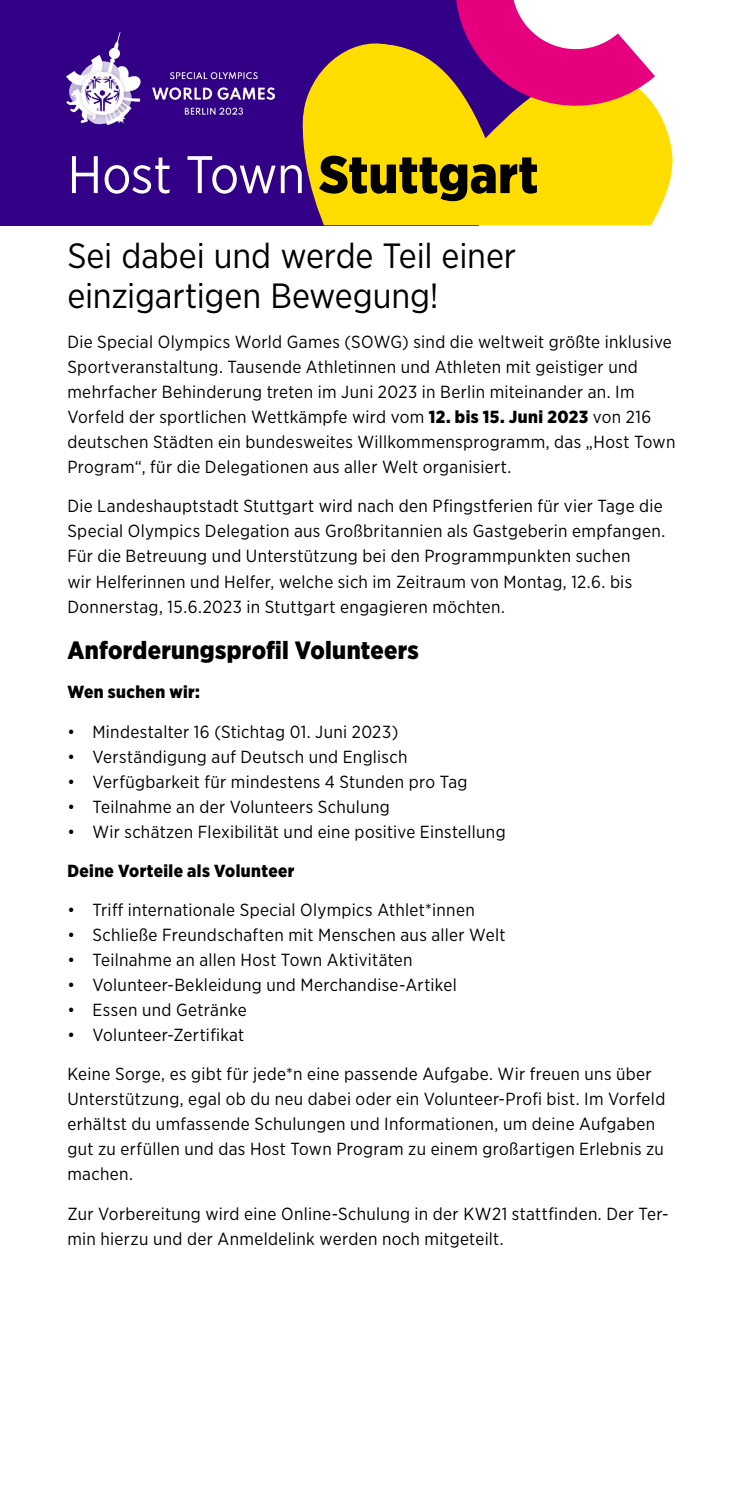
<style>
.page{position:relative;width:745px;height:1489px;background:#fff}
.page>*{position:absolute;margin:0;border:0;box-sizing:border-box;transform-origin:0 0}
.t1{font:900 52.75px "Gotham Narrow";letter-spacing:.005em;color:#000}
.t2{font:35px/40px "Gotham Narrow";letter-spacing:-.005em;color:#000}
.t3{font:900 25px "Gotham Narrow";letter-spacing:.01em;color:#000}
.t4{font:17.5px/25px "Gotham Narrow";letter-spacing:.02em;color:#000}
.t5{font:900 17.5px "Gotham Narrow";letter-spacing:.025em;color:#000}
.s1{font-weight:400;color:#fff}
.s2{font-weight:900}
</style>
<div class="page">
<div style="left:0;top:0;width:441px;height:225px;background:#320087"></div>
<img style="left:60px;top:27px;width:220px;height:115px">
<svg style="left:301px;top:39px;width:372px;height:186px;background:#f1d014"></svg>
<svg style="left:441px;top:0;width:213px;height:120px"></svg>
<h1 class="t1" style="left:67px;top:140px;width:472px"><span class="s1">Host Town</span> Stuttgart</h1>
<h2 class="t2" style="left:67px;top:235px;width:450px">Sei dabei und werde Teil einer einzigartigen Bewegung!</h2>
<p class="t4" style="left:67px;top:329px;width:609px">Die Special Olympics World Games (SOWG) sind die weltweit größte inklusive Sportveranstaltung. Tausende Athletinnen und Athleten mit geistiger und mehrfacher Behinderung treten im Juni 2023 in Berlin miteinander an. Im Vorfeld der sportlichen Wettkämpfe wird vom <span class="s2">12. bis 15. Juni 2023</span> von 216 deutschen Städten ein bundesweites Willkommensprogramm, das „Host Town Program“, für die Delegationen aus aller Welt organisiert.</p>
<p class="t4" style="left:67px;top:493px;width:599px">Die Landeshauptstadt Stuttgart wird nach den Pfingstferien für vier Tage die Special Olympics Delegation aus Großbritannien als Gastgeberin empfangen.<br>Für die Betreuung und Unterstützung bei den Programmpunkten suchen<br>wir Helferinnen und Helfer, welche sich im Zeitraum von Montag, 12.6. bis Donnerstag, 15.6.2023 in Stuttgart engagieren möchten.</p>
<h3 class="t3" style="left:67px;top:634px;width:353px">Anforderungsprofil Volunteers</h3>
<p class="t5" style="left:67px;top:680px;width:134px">Wen suchen wir:</p>
<p class="t4" style="left:67px;top:718px;width:332px">• Mindestalter 16 (Stichtag 01. Juni 2023)</p>
<p class="t4" style="left:67px;top:743px;width:341px">• Verständigung auf Deutsch und Englisch</p>
<p class="t4" style="left:67px;top:768px;width:401px">• Verfügbarkeit für mindestens 4 Stunden pro Tag</p>
<p class="t4" style="left:67px;top:793px;width:324px">• Teilnahme an der Volunteers Schulung</p>
<p class="t4" style="left:67px;top:818px;width:439px">• Wir schätzen Flexibilität und eine positive Einstellung</p>
<p class="t5" style="left:67px;top:859px;width:228px">Deine Vorteile als Volunteer</p>
<p class="t4" style="left:67px;top:897px;width:408px">• Triff internationale Special Olympics Athlet*innen</p>
<p class="t4" style="left:67px;top:922px;width:439px">• Schließe Freundschaften mit Menschen aus aller Welt</p>
<p class="t4" style="left:67px;top:947px;width:346px">• Teilnahme an allen Host Town Aktivitäten</p>
<p class="t4" style="left:67px;top:972px;width:391px">• Volunteer-Bekleidung und Merchandise-Artikel</p>
<p class="t4" style="left:67px;top:997px;width:181px">• Essen und Getränke</p>
<p class="t4" style="left:67px;top:1022px;width:178px">• Volunteer-Zertifikat</p>
<p class="t4" style="left:67px;top:1061px;width:599px">Keine Sorge, es gibt für jede*n eine passende Aufgabe. Wir freuen uns über Unterstützung, egal ob du neu dabei oder ein Volunteer-Profi bist. Im Vorfeld erhältst du umfassende Schulungen und Informationen, um deine Aufgaben gut zu erfüllen und das Host Town Program zu einem großartigen Erlebnis zu machen.</p>
<p class="t4" style="left:67px;top:1200px;width:602px">Zur Vorbereitung wird eine Online-Schulung in der KW21 stattfinden. Der Ter&shy;min hierzu und der Anmeldelink werden noch mitgeteilt.</p>
</div>
